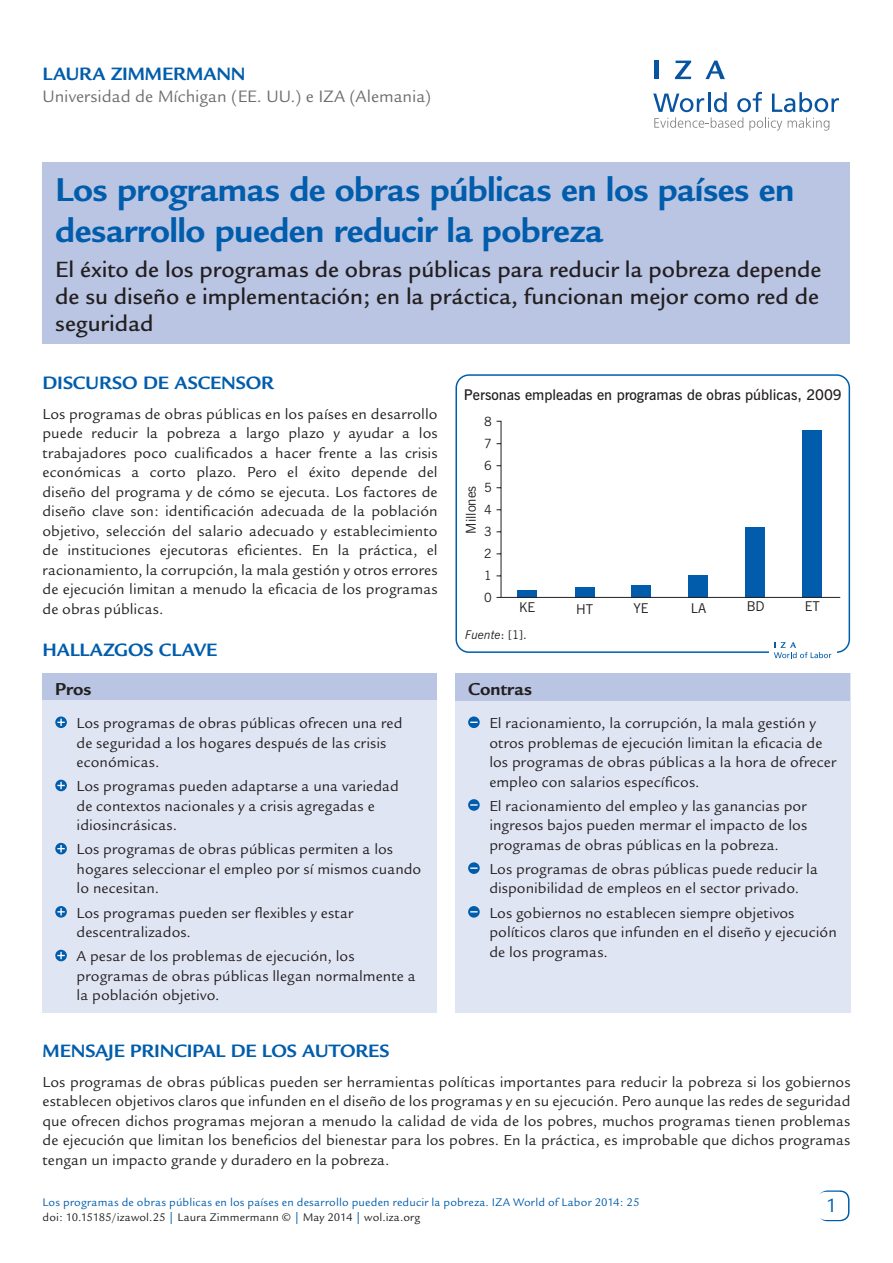
<style>
.page{position:relative;width:893px;height:1263px;background:#fff}
.page>*{position:absolute;margin:0;border:0;box-sizing:border-box;transform-origin:0 0}
.Cover__Title{font:700 36px/40.5px "Legacy Sans";letter-spacing:-.015em;color:#015dab}
.Cover__Subtitle{font:500 24px/27px "Legacy Sans";color:#231f20;text-align:justify}
.t1{font:21px "Legacy Sans";color:#015dab}
.Main__A_Level_Headin{font:700 19.5px "Legacy Sans";letter-spacing:-.005em;color:#015dab}
.Cover__AuthorName{font:700 19.5px "Legacy Sans";letter-spacing:-.005em;color:#015dab}
.Cover__Pro_Con_Heade{font:700 18.75px "Legacy Sans";color:#231f20}
.Cover__Affiliation{font:18px "Legacy Sans";letter-spacing:-.005em;color:#6c6d70}
.Main__Bodytext{font:15.75px/19.5px "Legacy Sans";letter-spacing:.005em;color:#231f20;text-align:justify}
.Cover__Pro_Con_Bulle{font:15.75px/19.5px "Legacy Sans";letter-spacing:.005em;color:#231f20}
.t2{font:600 14.7px "News Gothic BT";color:#231f20}
.t3{font:13.5px "News Gothic BT";color:#231f20}
.t4{font:12.75px/22px "News Gothic BT";color:#231f20;text-align:justify}
.Cover_Footer{font:12px "Legacy Sans";letter-spacing:.015em;color:#015dab}
.t5{font:12px "Legacy Sans";letter-spacing:.015em;color:#231f20}
.t6{font:italic 12px "News Gothic BT";color:#231f20}
.s1{font-style:normal}
.s2{color:#015dab}
</style>
<div class="page">
<div style="left:43px;top:162px;width:807px;height:182px;background:#b9c5e3"></div>
<div style="left:818px;top:1190px;width:31px;height:31px;border:2px solid #015dab;border-radius:9px"></div>
<div style="left:817px;top:1192px;width:30px;height:28px;background:#fff;border-radius:9px"></div>
<svg style="left:653px;top:92px;width:186px;height:39px"></svg>
<hr style="left:654px;top:61px;width:4px;height:18px;background:#0854a0">
<svg style="left:675px;top:61px;width:16px;height:18px"></svg>
<svg style="left:705px;top:61px;width:20px;height:18px"></svg>
<div style="left:455px;top:673px;width:395px;height:339px;background:#e0e5f3"></div>
<div style="left:455px;top:673px;width:395px;height:27px;background:#b9c5e3"></div>
<svg style="left:468px;top:716px;width:12px;height:12px"></svg>
<div style="left:468px;top:799px;width:12px;height:12px;background:#015dab;border-radius:50%"></div>
<svg style="left:470px;top:804px;width:8px;height:2px"></svg>
<div style="left:468px;top:862px;width:12px;height:12px;background:#015dab;border-radius:50%"></div>
<svg style="left:470px;top:867px;width:8px;height:2px"></svg>
<svg style="left:468px;top:906px;width:12px;height:12px"></svg>
<div style="left:43px;top:673px;width:394px;height:339px;background:#e0e5f3"></div>
<div style="left:43px;top:673px;width:394px;height:27px;background:#b9c5e3"></div>
<svg style="left:55px;top:716px;width:12px;height:12px"></svg>
<svg style="left:57px;top:719px;width:8px;height:7px"></svg>
<svg style="left:55px;top:780px;width:12px;height:11px"></svg>
<svg style="left:57px;top:782px;width:8px;height:7px"></svg>
<svg style="left:55px;top:843px;width:12px;height:11px"></svg>
<svg style="left:57px;top:845px;width:8px;height:7px"></svg>
<svg style="left:55px;top:906px;width:12px;height:12px"></svg>
<svg style="left:57px;top:908px;width:8px;height:7px"></svg>
<svg style="left:55px;top:950px;width:12px;height:11px"></svg>
<svg style="left:57px;top:952px;width:8px;height:7px"></svg>
<div style="left:455px;top:374px;width:395px;height:279px;border:2px solid #015dab;border-radius:13px"></div>
<svg style="left:496px;top:420px;width:6px;height:177px"></svg>
<div style="left:574px;top:587px;width:20px;height:11px;background:#015dab"></div>
<div style="left:631px;top:585px;width:20px;height:13px;background:#015dab"></div>
<div style="left:688px;top:575px;width:20px;height:23px;background:#015dab"></div>
<div style="left:745px;top:527px;width:20px;height:71px;background:#015dab"></div>
<div style="left:517px;top:590px;width:20px;height:8px;background:#015dab"></div>
<div style="left:802px;top:430px;width:20px;height:168px;background:#015dab"></div>
<hr style="left:496px;top:597px;width:344px;height:1px;background:#231f20">
<div style="left:769px;top:637px;width:67px;height:27px;background:#fff"></div>
<svg style="left:774px;top:642px;width:57px;height:16px"></svg>
<p class="Cover__AuthorName" style="left:43px;top:63px;width:205px">LAURA ZIMMERMANN</p>
<p class="Cover__Affiliation" style="left:43px;top:86px;width:390px">Universidad de Míchigan (EE. UU.) e IZA (Alemania)</p>
<p class="Cover__Title" style="left:55px;top:170px;width:741px">Los programas de obras públicas en los países en desarrollo pueden reducir la pobreza</p>
<p class="Cover__Subtitle" style="left:55px;top:257px;width:768px">El éxito de los programas de obras públicas para reducir la pobreza depende de su diseño e implementación; en la práctica, funcionan mejor como red de seguridad</p>
<p class="Main__A_Level_Headin" style="left:43px;top:371px;width:233px">DISCURSO DE ASCENSOR</p>
<p class="Main__Bodytext" style="left:43px;top:404px;width:397px">Los programas de obras públicas en los países en desarrollo puede reducir la pobreza a largo plazo y ayudar a los trabajadores poco cualificados a hacer frente a las crisis económicas a corto plazo. Pero el éxito depende del diseño del programa y de cómo se ejecuta. Los factores de diseño clave son: identificación adecuada de la población objetivo, selección del salario adecuado y establecimiento de instituciones ejecutoras eficientes. En la práctica, el racionamiento, la corrupción, la mala gestión y otros errores de ejecución limitan a menudo la eficacia de los programas de obras públicas.</p>
<p class="Main__A_Level_Headin" style="left:43px;top:638px;width:176px">HALLAZGOS CLAVE</p>
<p class="Cover__Pro_Con_Heade" style="left:55px;top:678px;width:38px">Pros</p>
<p class="Cover__Pro_Con_Bulle" style="left:77px;top:713px;width:327px">Los programas de obras públicas ofrecen una red de seguridad a los hogares después de las crisis económicas.</p>
<p class="Cover__Pro_Con_Bulle" style="left:77px;top:777px;width:324px">Los programas pueden adaptarse a una variedad de contextos nacionales y a crisis agregadas e idiosincrásicas.</p>
<p class="Cover__Pro_Con_Bulle" style="left:77px;top:840px;width:346px">Los programas de obras públicas permiten a los hogares seleccionar el empleo por sí mismos cuando lo necesitan.</p>
<p class="Cover__Pro_Con_Bulle" style="left:77px;top:903px;width:278px">Los programas pueden ser flexibles y estar descentralizados.</p>
<p class="Cover__Pro_Con_Bulle" style="left:77px;top:947px;width:341px">A pesar de los problemas de ejecución, los programas de obras públicas llegan normalmente a la población objetivo.</p>
<p class="t2" style="left:464px;top:386px;width:379px">Personas empleadas en programas de obras públicas, 2009</p>
<p class="t3" style="left:463px;top:534px;width:49px;rotate:-90deg">Millones</p>
<p class="t4" style="left:484px;top:410px;width:9px">8<br>7<br>6<br>5<br>4<br>3<br>2<br>1<br>0</p>
<p class="t3" style="left:519px;top:599px;width:18px">KE</p>
<p class="t6" style="left:465px;top:627px;width:63px">Fuente<span class="s1">: [1].</span></p>
<p class="t3" style="left:576px;top:601px;width:19px">HT</p>
<p class="t3" style="left:633px;top:600px;width:17px">YE</p>
<p class="t3" style="left:691px;top:600px;width:17px">LA</p>
<p class="t3" style="left:747px;top:598px;width:19px">BD</p>
<p class="t3" style="left:805px;top:598px;width:17px">ET</p>
<p class="Cover__Pro_Con_Heade" style="left:468px;top:678px;width:65px">Contras</p>
<p class="Cover__Pro_Con_Bulle" style="left:489px;top:713px;width:348px">El racionamiento, la corrupción, la mala gestión y otros problemas de ejecución limitan la eficacia de los programas de obras públicas a la hora de ofrecer empleo con salarios específicos.</p>
<p class="Cover__Pro_Con_Bulle" style="left:489px;top:796px;width:319px;text-align:justify">El racionamiento del empleo y las ganancias por ingresos bajos pueden mermar el impacto de los programas de obras públicas en la pobreza.</p>
<p class="Cover__Pro_Con_Bulle" style="left:489px;top:859px;width:330px">Los programas de obras públicas puede reducir la disponibilidad de empleos en el sector privado.</p>
<p class="Cover__Pro_Con_Bulle" style="left:489px;top:903px;width:349px">Los gobiernos no establecen siempre objetivos políticos claros que infunden en el diseño y ejecución de los programas.</p>
<p class="Main__A_Level_Headin" style="left:43px;top:1039px;width:349px">MENSAJE PRINCIPAL DE LOS AUTORES</p>
<p class="Main__Bodytext" style="left:43px;top:1072px;width:809px">Los programas de obras públicas pueden ser herramientas políticas importantes para reducir la pobreza si los gobiernos establecen objetivos claros que infunden en el diseño de los programas y en su ejecución. Pero aunque las redes de seguridad que ofrecen dichos programas mejoran a menudo la calidad de vida de los pobres, muchos programas tienen problemas de ejecución que limitan los beneficios del bienestar para los pobres. En la práctica, es improbable que dichos programas tengan un impacto grande y duradero en la pobreza.</p>
<p class="Cover_Footer" style="left:43px;top:1195px;width:598px">Los programas de obras públicas en los países en desarrollo pueden reducir la pobreza. IZA World of Labor 2014: 25</p>
<p class="t5" style="left:43px;top:1210px;width:379px">doi: 10.15185/izawol.25 <span class="s2">|</span> Laura Zimmermann © <span class="s2">|</span> May 2014 <span class="s2">|</span> wol.iza.org</p>
<p class="t1" style="left:826px;top:1194px;width:13px">1</p>
<p class="t1" style="left:828px;top:1194px;width:13px">2</p>
</div>
